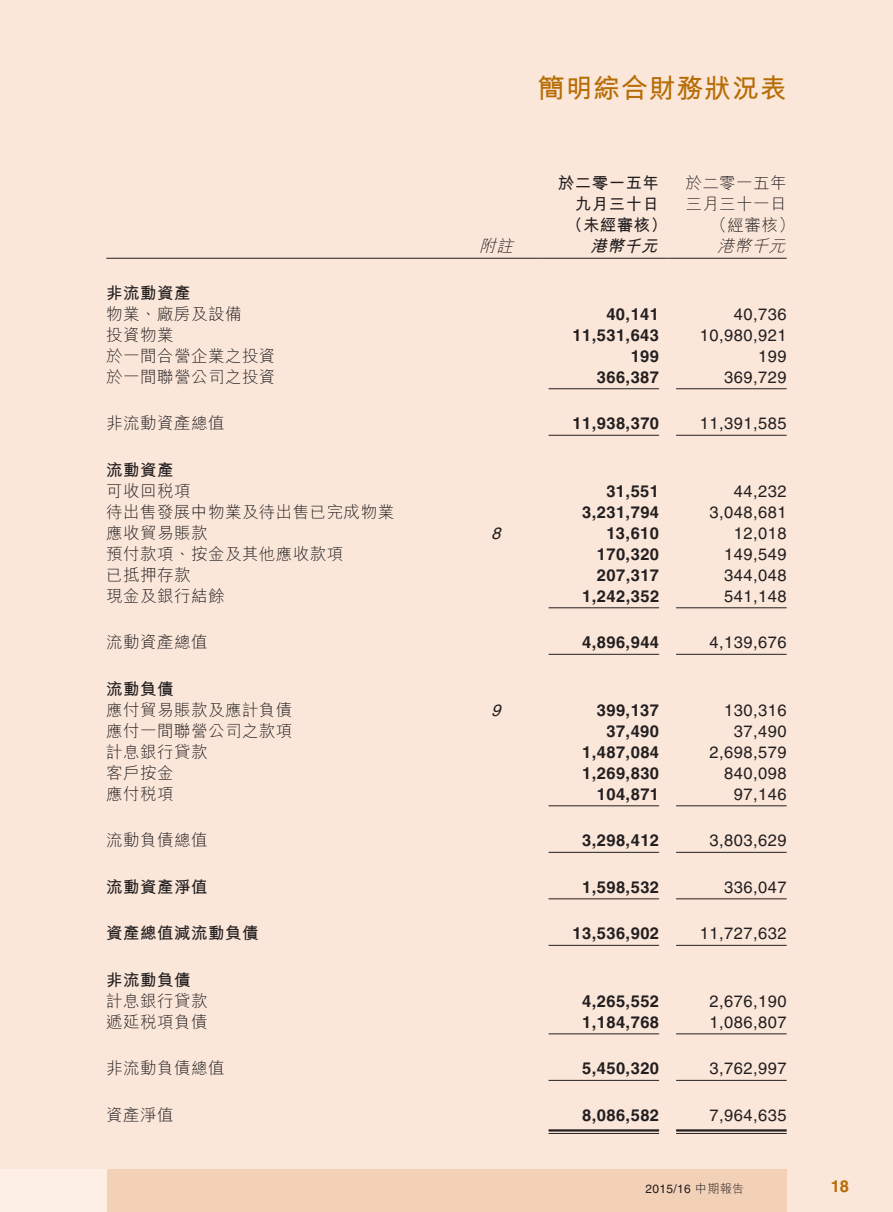
<style>
.page{position:relative;width:893px;height:1212px;background:#fbe7da}
.page>*{position:absolute;margin:0;border:0;box-sizing:border-box;transform-origin:0 0}
.t1{font:700 27px "M Hei HK";letter-spacing:.03em;color:#b76d06}
.t2{font:700 16.5px "Helvetica LT Std";letter-spacing:.03em;color:#231f20}
.t3{font:16.5px "Helvetica LT Std";letter-spacing:.03em;color:#231f20}
.t4{font:300 16.5px "M Hei HK";letter-spacing:.03em;color:#231f20}
.t5{font:700 16.5px "M Hei HK";letter-spacing:.03em;color:#231f20}
.t6{font:italic 300 16.5px "M Hei HK";color:#231f20}
.t7{font:italic 700 16.5px "M Hei HK";color:#231f20}
.t8{font:700 16.5px "Helvetica LT Std";color:#b76d06}
.t9{font:italic 16.5px "Helvetica LT Std";color:#231f20}
.t10{font:12px "Helvetica LT Std";letter-spacing:.03em;color:#231f20}
.s1{font-family:"M Hei HK";font-weight:300}
</style>
<div class="page">
<div style="left:0;top:1169px;width:787px;height:43px;background:#f3d1b6"></div>
<div style="left:0;top:1169px;width:106px;height:43px;background:#fdefe6"></div>
<hr style="left:106px;top:258px;width:349px;height:1px;background:#231f20">
<hr style="left:455px;top:258px;width:85px;height:1px;background:#231f20">
<hr style="left:540px;top:258px;width:128px;height:1px;background:#231f20">
<hr style="left:668px;top:258px;width:119px;height:1px;background:#231f20">
<hr style="left:549px;top:388px;width:110px;height:1px;background:#231f20">
<hr style="left:676px;top:388px;width:111px;height:1px;background:#231f20">
<hr style="left:549px;top:435px;width:110px;height:1px;background:#231f20">
<hr style="left:676px;top:435px;width:111px;height:1px;background:#231f20">
<hr style="left:549px;top:607px;width:110px;height:1px;background:#231f20">
<hr style="left:676px;top:607px;width:111px;height:1px;background:#231f20">
<hr style="left:549px;top:654px;width:110px;height:1px;background:#231f20">
<hr style="left:676px;top:654px;width:111px;height:1px;background:#231f20">
<hr style="left:549px;top:805px;width:110px;height:1px;background:#231f20">
<hr style="left:676px;top:805px;width:111px;height:1px;background:#231f20">
<hr style="left:549px;top:852px;width:110px;height:1px;background:#231f20">
<hr style="left:676px;top:852px;width:111px;height:1px;background:#231f20">
<hr style="left:549px;top:898px;width:110px;height:1px;background:#231f20">
<hr style="left:676px;top:898px;width:111px;height:1px;background:#231f20">
<hr style="left:549px;top:945px;width:110px;height:1px;background:#231f20">
<hr style="left:676px;top:945px;width:111px;height:1px;background:#231f20">
<hr style="left:549px;top:1033px;width:110px;height:1px;background:#231f20">
<hr style="left:676px;top:1033px;width:111px;height:1px;background:#231f20">
<hr style="left:549px;top:1080px;width:110px;height:1px;background:#231f20">
<hr style="left:676px;top:1080px;width:111px;height:1px;background:#231f20">
<hr style="left:549px;top:1129px;width:110px;height:2px;background:#231f20">
<hr style="left:549px;top:1133px;width:110px;height:1px;background:#231f20">
<hr style="left:676px;top:1129px;width:111px;height:2px;background:#231f20">
<hr style="left:676px;top:1133px;width:111px;height:1px;background:#231f20">
<h1 class="t1" style="left:538px;top:68px;width:251px">簡明綜合財務狀況表</h1>
<p class="t5" style="left:558px;top:171px;width:103px">於二零一五年</p>
<p class="t4" style="left:685px;top:171px;width:103px">於二零一五年</p>
<p class="t5" style="left:575px;top:192px;width:86px">九月三十日</p>
<p class="t4" style="left:685px;top:192px;width:103px">三月三十一日</p>
<p class="t5" style="left:566px;top:213px;width:103px">（未經審核）</p>
<p class="t4" style="left:711px;top:213px;width:86px">（經審核）</p>
<p class="t6" style="left:479px;top:234px;width:41px">附註</p>
<p class="t7" style="left:590px;top:234px;width:75px">港幣千元</p>
<p class="t6" style="left:718px;top:234px;width:75px">港幣千元</p>
<p class="t5" style="left:106px;top:280px;width:86px">非流動資產</p>
<p class="t4" style="left:106px;top:302px;width:137px">物業、廠房及設備</p>
<p class="t2" style="left:606px;top:304px;width:54px">40,141</p>
<p class="t3" style="left:734px;top:304px;width:54px">40,736</p>
<p class="t4" style="left:106px;top:323px;width:69px">投資物業</p>
<p class="t2" style="left:572px;top:325px;width:88px">11,531,643</p>
<p class="t3" style="left:700px;top:325px;width:88px">10,980,921</p>
<p class="t4" style="left:106px;top:344px;width:171px">於一間合營企業之投資</p>
<p class="t2" style="left:631px;top:346px;width:30px">199</p>
<p class="t3" style="left:758px;top:346px;width:30px">199</p>
<p class="t4" style="left:106px;top:365px;width:171px">於一間聯營公司之投資</p>
<p class="t2" style="left:597px;top:367px;width:64px">366,387</p>
<p class="t3" style="left:724px;top:367px;width:64px">369,729</p>
<p class="t4" style="left:106px;top:411px;width:120px">非流動資產總值</p>
<p class="t2" style="left:572px;top:413px;width:88px">11,938,370</p>
<p class="t3" style="left:700px;top:414px;width:88px">11,391,585</p>
<p class="t5" style="left:106px;top:457px;width:69px">流動資產</p>
<p class="t4" style="left:106px;top:479px;width:86px">可收回稅項</p>
<p class="t2" style="left:606px;top:481px;width:54px">31,551</p>
<p class="t3" style="left:734px;top:481px;width:54px">44,232</p>
<p class="t4" style="left:106px;top:500px;width:289px">待出售發展中物業及待出售已完成物業</p>
<p class="t2" style="left:582px;top:502px;width:79px">3,231,794</p>
<p class="t3" style="left:710px;top:502px;width:79px">3,048,681</p>
<p class="t4" style="left:106px;top:521px;width:103px">應收貿易賬款</p>
<p class="t9" style="left:491px;top:523px;width:16px">8</p>
<p class="t2" style="left:606px;top:523px;width:54px">13,610</p>
<p class="t3" style="left:734px;top:523px;width:54px">12,018</p>
<p class="t4" style="left:106px;top:542px;width:239px">預付款項、按金及其他應收款項</p>
<p class="t2" style="left:597px;top:544px;width:64px">170,320</p>
<p class="t3" style="left:724px;top:544px;width:64px">149,549</p>
<p class="t4" style="left:106px;top:563px;width:86px">已抵押存款</p>
<p class="t2" style="left:597px;top:565px;width:64px">207,317</p>
<p class="t3" style="left:724px;top:565px;width:64px">344,048</p>
<p class="t4" style="left:106px;top:584px;width:120px">現金及銀行結餘</p>
<p class="t2" style="left:582px;top:586px;width:79px">1,242,352</p>
<p class="t3" style="left:724px;top:586px;width:64px">541,148</p>
<p class="t4" style="left:106px;top:630px;width:103px">流動資產總值</p>
<p class="t2" style="left:582px;top:632px;width:79px">4,896,944</p>
<p class="t3" style="left:710px;top:633px;width:79px">4,139,676</p>
<p class="t5" style="left:106px;top:676px;width:69px">流動負債</p>
<p class="t4" style="left:106px;top:698px;width:188px">應付貿易賬款及應計負債</p>
<p class="t9" style="left:491px;top:700px;width:16px">9</p>
<p class="t2" style="left:597px;top:700px;width:64px">399,137</p>
<p class="t3" style="left:724px;top:700px;width:64px">130,316</p>
<p class="t4" style="left:106px;top:719px;width:188px">應付一間聯營公司之款項</p>
<p class="t2" style="left:606px;top:721px;width:54px">37,490</p>
<p class="t3" style="left:734px;top:721px;width:54px">37,490</p>
<p class="t4" style="left:106px;top:740px;width:103px">計息銀行貸款</p>
<p class="t2" style="left:582px;top:742px;width:79px">1,487,084</p>
<p class="t3" style="left:710px;top:742px;width:79px">2,698,579</p>
<p class="t4" style="left:106px;top:761px;width:69px">客戶按金</p>
<p class="t2" style="left:582px;top:763px;width:79px">1,269,830</p>
<p class="t3" style="left:724px;top:763px;width:64px">840,098</p>
<p class="t4" style="left:106px;top:782px;width:69px">應付稅項</p>
<p class="t2" style="left:597px;top:784px;width:64px">104,871</p>
<p class="t3" style="left:734px;top:784px;width:54px">97,146</p>
<p class="t4" style="left:106px;top:828px;width:103px">流動負債總值</p>
<p class="t2" style="left:582px;top:830px;width:79px">3,298,412</p>
<p class="t3" style="left:710px;top:831px;width:79px">3,803,629</p>
<p class="t5" style="left:106px;top:874px;width:103px">流動資產淨值</p>
<p class="t2" style="left:582px;top:877px;width:79px">1,598,532</p>
<p class="t3" style="left:724px;top:877px;width:64px">336,047</p>
<p class="t5" style="left:106px;top:921px;width:154px">資產總值減流動負債</p>
<p class="t2" style="left:572px;top:923px;width:88px">13,536,902</p>
<p class="t3" style="left:700px;top:924px;width:88px">11,727,632</p>
<p class="t5" style="left:106px;top:967px;width:86px">非流動負債</p>
<p class="t4" style="left:106px;top:989px;width:103px">計息銀行貸款</p>
<p class="t2" style="left:582px;top:991px;width:79px">4,265,552</p>
<p class="t3" style="left:710px;top:991px;width:79px">2,676,190</p>
<p class="t4" style="left:106px;top:1010px;width:103px">遞延稅項負債</p>
<p class="t2" style="left:582px;top:1012px;width:79px">1,184,768</p>
<p class="t3" style="left:710px;top:1012px;width:79px">1,086,807</p>
<p class="t4" style="left:106px;top:1056px;width:120px">非流動負債總值</p>
<p class="t2" style="left:582px;top:1058px;width:79px">5,450,320</p>
<p class="t3" style="left:710px;top:1059px;width:79px">3,762,997</p>
<p class="t4" style="left:106px;top:1103px;width:69px">資產淨值</p>
<p class="t2" style="left:582px;top:1105px;width:79px">8,086,582</p>
<p class="t3" style="left:710px;top:1105px;width:79px">7,964,635</p>
<p class="t10" style="left:645px;top:1182px;width:100px">2015/16 <span class="s1">中期報告</span></p>
<p class="t8" style="left:831px;top:1176px;width:20px">18</p>
</div>
